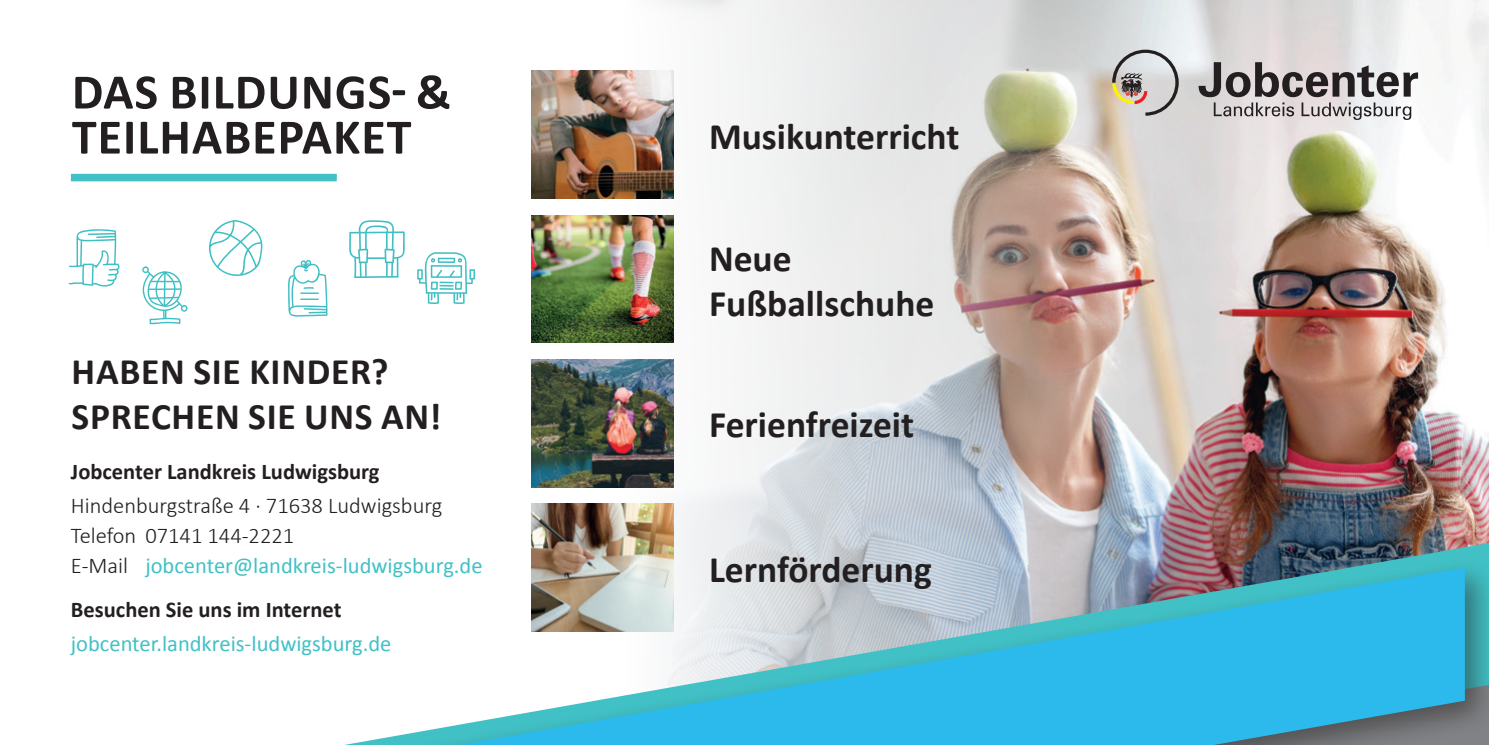
<style>
.page{position:relative;width:1489px;height:745px;background:#fff}
.page>*{position:absolute;margin:0;border:0;box-sizing:border-box;transform-origin:0 0}
.t1{font:700 50px/45px "Calibri";letter-spacing:.02em;color:#231f20}
.Subheadline{font:700 37.5px/45px "Calibri";color:#231f20}
.Subheadline-2{font:700 37.5px/45px "Calibri";letter-spacing:.02em;color:#231f20}
.Copy{font:300 22.5px/30px "Calibri";color:#231f20}
.Subheadline-3{font:700 22.5px "Calibri";color:#231f20}
.Copy-2{font:22.5px "Calibri";color:#41c1c6}
.s1{font-weight:400;color:#41c1c6}
</style>
<div class="page">
<img style="left:1164px;top:0;width:324px;height:542px">
<svg style="left:621px;top:0;width:543px;height:542px"></svg>
<img style="left:673px;top:542px;width:815px;height:13px">
<div style="left:71px;top:174px;width:266px;height:7px;background:#41c1c6"></div>
<div style="left:16px;top:555px;width:1472px;height:189px;background:#231f20;opacity:.5"></div>
<svg style="left:459px;top:567px;width:1005px;height:177px;background:#6dc2de"></svg>
<img style="left:531px;top:71px;width:142px;height:127px">
<img style="left:531px;top:215px;width:142px;height:127px">
<img style="left:531px;top:359px;width:142px;height:128px">
<img style="left:531px;top:503px;width:142px;height:128px">
<svg style="left:68px;top:229px;width:52px;height:58px"></svg>
<svg style="left:209px;top:220px;width:53px;height:56px"></svg>
<svg style="left:142px;top:266px;width:45px;height:58px"></svg>
<svg style="left:288px;top:259px;width:39px;height:58px"></svg>
<svg style="left:417px;top:252px;width:58px;height:52px"></svg>
<svg style="left:349px;top:220px;width:56px;height:58px"></svg>
<svg style="left:1112px;top:50px;width:66px;height:66px;background:#bdb8b1"></svg>
<svg style="left:1198px;top:62px;width:219px;height:58px;background:#aca7a8"></svg>
<p class="t1" style="left:72px;top:69px;width:381px">DAS BILDUNGS- &amp;<br>TEILHABEPAKET</p>
<p class="Subheadline-2" style="left:72px;top:349px;width:371px">HABEN SIE KINDER?<br>SPRECHEN SIE UNS AN!</p>
<p class="Subheadline-3" style="left:71px;top:457px;width:310px">Jobcenter Landkreis Ludwigsburg</p>
<p class="Copy" style="left:71px;top:490px;width:413px">Hindenburgstraße 4 · 71638 Ludwigsburg<br>Telefon 07141 144-2221<br>E-Mail <span class="s1">jobcenter@landkreis-ludwigsburg.de</span></p>
<p class="Subheadline-3" style="left:71px;top:595px;width:272px">Besuchen Sie uns im Internet</p>
<p class="Copy-2" style="left:71px;top:628px;width:322px">jobcenter.landkreis-ludwigsburg.de</p>
<p class="Subheadline" style="left:709px;top:114px;width:252px">Musikunterricht</p>
<p class="Subheadline" style="left:709px;top:235px;width:227px">Neue<br>Fußballschuhe</p>
<p class="Subheadline" style="left:709px;top:402px;width:207px">Ferienfreizeit</p>
<p class="Subheadline" style="left:709px;top:546px;width:224px">Lernförderung</p>
</div>
